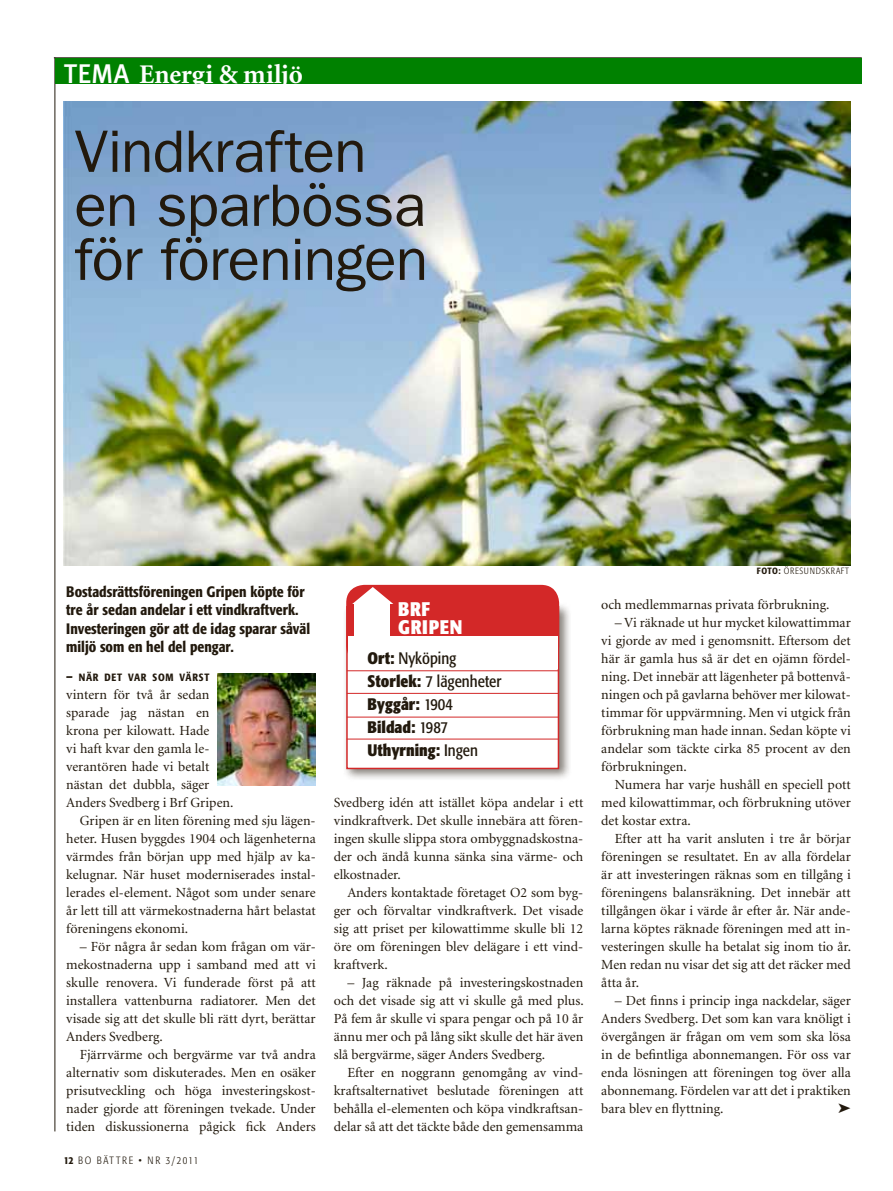
<style>
.page{position:relative;width:893px;height:1191px;background:#fff}
.page>*{position:absolute;margin:0;border:0;box-sizing:border-box;transform-origin:0 0}
.t1{font:60px/54px "Franklin Gothic";letter-spacing:-.015em;color:#22190d}
.t2{font:27px "Minion Bold Os F";letter-spacing:.005em;color:#fff}
.t3{font:700 condensed 19.5px/18px "Formata";letter-spacing:.02em;color:#fff}
.t4{font:700 condensed 16.5px/23px "Formata";color:#22190d}
.t5{font:500 condensed 15px/18.5px "Formata";color:#22190d}
.t6{font:13.95px/18px "Minion";color:#22190d;text-align:justify}
.t7{font:300 condensed 10.5px "Formata";letter-spacing:.16em;color:#22190d}
.t8{font:500 condensed 10.5px "Formata";letter-spacing:.065em;color:#22190d}
.t9{font:300 condensed 9px "Formata";letter-spacing:.08em;color:#22190d}
.s1{font-family:"Meta Plus";font-weight:500}
.s2{font-size:13.95px}
.s3{font-weight:500}
.s4{font-weight:400}
</style>
<div class="page">
<hr style="left:54px;top:57px;width:808px;height:1px;background:#22190d">
<hr style="left:55px;top:57px;width:1px;height:1074px;background:#22190d">
<div style="left:55px;top:58px;width:807px;height:26px;background:#008100"></div>
<div style="left:342px;top:602px;width:230px;height:179px;background:#22190d;opacity:.55"></div>
<div style="left:346px;top:606px;width:213px;height:163px;background:#fff;border:2px solid #d32828"></div>
<div style="left:346px;top:585px;width:213px;height:79px;background:#d32828;border-radius:18px"></div>
<div style="left:348px;top:636px;width:209px;height:33px;background:#fff"></div>
<hr style="left:347px;top:670px;width:212px;height:1px;background:#d32828">
<hr style="left:347px;top:693px;width:212px;height:1px;background:#d32828">
<hr style="left:347px;top:716px;width:212px;height:1px;background:#d32828">
<hr style="left:347px;top:738px;width:211px;height:1px;background:#d32828">
<div style="left:355px;top:603px;width:35px;height:35px;background:#fff"></div>
<svg style="left:352px;top:587px;width:41px;height:17px"></svg>
<img style="left:64px;top:101px;width:786px;height:465px">
<img style="left:218px;top:673px;width:98px;height:112px">
<h2 class="t2" style="left:64px;top:61px;width:241px"><span class="s1">TEMA</span> Energi &amp; miljö</h2>
<h1 class="t1" style="left:74px;top:123px;width:355px">Vindkraften en sparbössa för föreningen</h1>
<p class="t5" style="left:66px;top:582px;width:245px">Bostadsrättsföreningen Gripen köpte för tre år sedan andelar i ett vindkraftverk.<br>Investeringen gör att de idag sparar såväl miljö som en hel del pengar.</p>
<p class="t8" style="left:66px;top:671px;width:145px"><span class="s2">–</span> NÄR DET VAR SOM VÄRST</p>
<p class="t6" style="left:66px;top:686px;width:145px">vintern för två år sedan</p>
<p class="t6" style="left:66px;top:704px;width:145px">sparade jag nästan en</p>
<p class="t6" style="left:66px;top:722px;width:145px">krona per kilowatt. Hade</p>
<p class="t6" style="left:66px;top:740px;width:145px">vi haft kvar den gamla le-</p>
<p class="t6" style="left:66px;top:758px;width:145px">verantören hade vi betalt</p>
<p class="t6" style="left:66px;top:776px;width:145px">nästan det dubbla, säger</p>
<p class="t6" style="left:66px;top:794px;width:169px">Anders Svedberg i Brf Gripen.</p>
<p class="t6" style="left:80px;top:812px;width:237px">Gripen är en liten förening med sju lägen-</p>
<p class="t6" style="left:66px;top:830px;width:251px">heter. Husen byggdes 1904 och lägenheterna</p>
<p class="t6" style="left:66px;top:848px;width:251px">värmdes från början upp med hjälp av ka-</p>
<p class="t6" style="left:66px;top:866px;width:251px">kelugnar. När huset moderniserades instal-</p>
<p class="t6" style="left:66px;top:884px;width:251px">lerades el-element. Något som under senare</p>
<p class="t6" style="left:66px;top:902px;width:251px">år lett till att värmekostnaderna hårt belastat</p>
<p class="t6" style="left:66px;top:920px;width:123px">föreningens ekonomi.</p>
<p class="t6" style="left:66px;top:938px;width:251px;text-indent:14px">– För några år sedan kom frågan om vär&shy;mekostnaderna upp i samband med att vi skulle renovera. Vi funderade först på att installera vattenburna radiatorer. Men det visade sig att det skulle bli rätt dyrt, berättar Anders Svedberg.</p>
<p class="t6" style="left:66px;top:1046px;width:251px;text-indent:14px">Fjärrvärme och bergvärme var två andra alternativ som diskuterades. Men en osäker prisutveckling och höga investeringskost&shy;nader gjorde att föreningen tvekade. Under tiden diskussionerna pågick fick Anders</p>
<p class="t7" style="left:64px;top:1154px;width:136px"><span class="s3">12</span> BO BÄTTRE • NR 3/2011</p>
<h3 class="t3" style="left:398px;top:600px;width:63px">BRF gripen</h3>
<p class="t4" style="left:367px;top:646px;width:136px">Ort: <span class="s4">Nyköping<br></span>Storlek: <span class="s4">7 lägenheter<br></span>Byggår: <span class="s4">1904<br></span>Bildad: <span class="s4">1987<br></span>Uthyrning: <span class="s4">Ingen</span></p>
<p class="t6" style="left:334px;top:794px;width:251px">Svedberg idén att istället köpa andelar i ett vindkraftverk. Det skulle innebära att fören&shy;ingen skulle slippa stora ombyggnadskostna&shy;der och ändå kunna sänka sina värme- och elkostnader.</p>
<p class="t6" style="left:334px;top:884px;width:251px;text-indent:14px">Anders kontaktade företaget O2 som byg&shy;ger och förvaltar vindkraftverk. Det visade sig att priset per kilowattimme skulle bli 12 öre om föreningen blev delägare i ett vind&shy;kraftverk.</p>
<p class="t6" style="left:334px;top:974px;width:251px;text-indent:14px">– Jag räknade på investeringskostnaden och det visade sig att vi skulle gå med plus.<br>På fem år skulle vi spara pengar och på 10 år ännu mer och på lång sikt skulle det här även slå bergvärme, säger Anders Svedberg.</p>
<p class="t6" style="left:334px;top:1064px;width:251px;text-indent:14px">Efter en noggrann genomgång av vind&shy;kraftsalternativet beslutade föreningen att behålla el-elementen och köpa vindkraftsan&shy;delar så att det täckte både den gemensamma</p>
<p class="t9" style="left:757px;top:566px;width:94px"><span class="s3">foto:</span> ÖRESUNDSKRAFT</p>
<p class="t6" style="left:601px;top:596px;width:230px">och medlemmarnas privata förbrukning.</p>
<p class="t6" style="left:601px;top:614px;width:251px;text-indent:14px">– Vi räknade ut hur mycket kilowattimmar vi gjorde av med i genomsnitt. Eftersom det här är gamla hus så är det en ojämn fördel&shy;ning. Det innebär att lägenheter på bottenvå&shy;ningen och på gavlarna behöver mer kilowat&shy;timmar för uppvärmning. Men vi utgick från förbrukning man hade innan. Sedan köpte vi andelar som täckte cirka 85 procent av den förbrukningen.</p>
<p class="t6" style="left:601px;top:776px;width:251px;text-indent:14px">Numera har varje hushåll en speciell pott med kilowattimmar, och förbrukning utöver det kostar extra.</p>
<p class="t6" style="left:601px;top:830px;width:251px;text-indent:14px">Efter att ha varit ansluten i tre år börjar föreningen se resultatet. En av alla fördelar är att investeringen räknas som en tillgång i föreningens balansräkning. Det innebär att tillgången ökar i värde år efter år. När ande&shy;larna köptes räknade föreningen med att in&shy;vesteringen skulle ha betalat sig inom tio år.<br>Men redan nu visar det sig att det räcker med åtta år.</p>
<p class="t6" style="left:601px;top:992px;width:251px;text-indent:14px">– Det finns i princip inga nackdelar, säger Anders Svedberg. Det som kan vara knöligt i övergången är frågan om vem som ska lösa in de befintliga abonnemangen. För oss var enda lösningen att föreningen tog över alla abonnemang. Fördelen var att det i praktiken bara blev en flyttning.</p>
</div>
